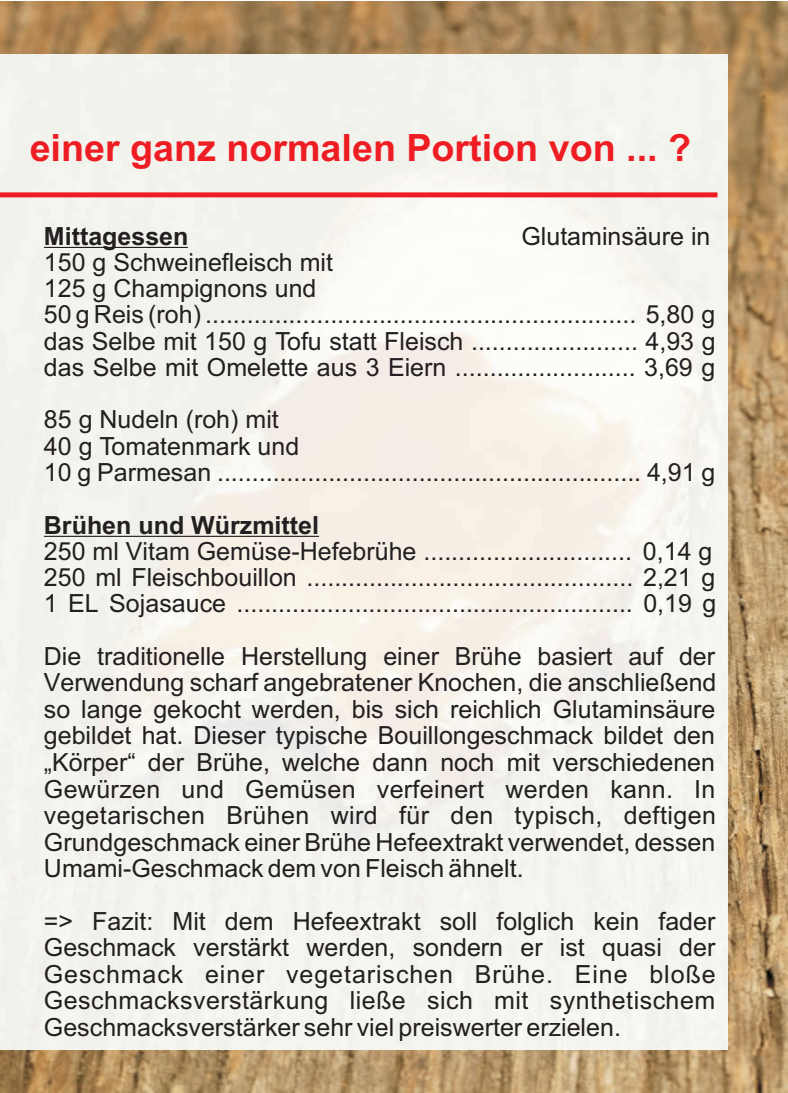
<style>
.page{position:relative;width:788px;height:1093px;background:#fff}
.page>*{position:absolute;margin:0;border:0;box-sizing:border-box;transform-origin:0 0}
.t1{font:700 37.75px "Arial";color:#ee1d23}
.t2{font:25px/26.5px "Arial";color:#231f20}
.t3{font:700 25px "Arial";color:#231f20}
</style>
<div class="page">
<img style="left:0;top:1px;width:787px;height:1091px">
<img style="left:0;top:55px;width:727px;height:994px">
<hr style="left:44px;top:247px;width:144px;height:1px;background:#231f20">
<hr style="left:44px;top:536px;width:275px;height:1px;background:#231f20">
<div style="left:0;top:192px;width:717px;height:5px;background:#ee1d23"></div>
<h1 class="t1" style="left:30px;top:134px;width:663px">einer ganz normalen Portion von ... ?</h1>
<p class="t3" style="left:44px;top:226px;width:146px">Mittagessen</p>
<p class="t2" style="left:521px;top:225px;width:190px">Glutaminsäure in</p>
<p class="t2" style="left:44px;top:251px;width:673px">150 g Schweinefleisch mit<br>125 g Champignons und<br>50 g Reis (roh) .............................................................. 5,80 g das Selbe mit 150 g Tofu statt Fleisch ........................ 4,93 g das Selbe mit Omelette aus 3 Eiern .......................... 3,69 g</p>
<p class="t2" style="left:44px;top:409px;width:673px">85 g Nudeln (roh) mit<br>40 g Tomatenmark und<br>10 g Parmesan ............................................................. 4,91 g</p>
<p class="t3" style="left:44px;top:515px;width:276px">Brühen und Würzmittel</p>
<p class="t2" style="left:44px;top:540px;width:674px">250 ml Vitam Gemüse-Hefebrühe .............................. 0,14 g<br>250 ml Fleischbouillon ............................................... 2,21 g<br>1 EL Sojasauce ......................................................... 0,19 g</p>
<p class="t2" style="left:44px;top:645px;width:674px;text-align:justify">Die traditionelle Herstellung einer Brühe basiert auf der Verwendung scharf angebratener Knochen, die anschließend so lange gekocht werden, bis sich reichlich Glutaminsäure gebildet hat. Dieser typische Bouillongeschmack bildet den „Körper“ der Brühe, welche dann noch mit verschiedenen Gewürzen und Gemüsen verfeinert werden kann. In vegetarischen Brühen wird für den typisch, deftigen Grundgeschmack einer Brühe Hefeextrakt verwendet, dessen Umami-Geschmack dem von Fleisch ähnelt.</p>
<p class="t2" style="left:44px;top:910px;width:673px;text-align:justify">=&gt; Fazit: Mit dem Hefeextrakt soll folglich kein fader Geschmack verstärkt werden, sondern er ist quasi der Geschmack einer vegetarischen Brühe. Eine bloße Geschmacksverstärkung ließe sich mit synthetischem Geschmacksverstärker sehr viel preiswerter erzielen.</p>
</div>
